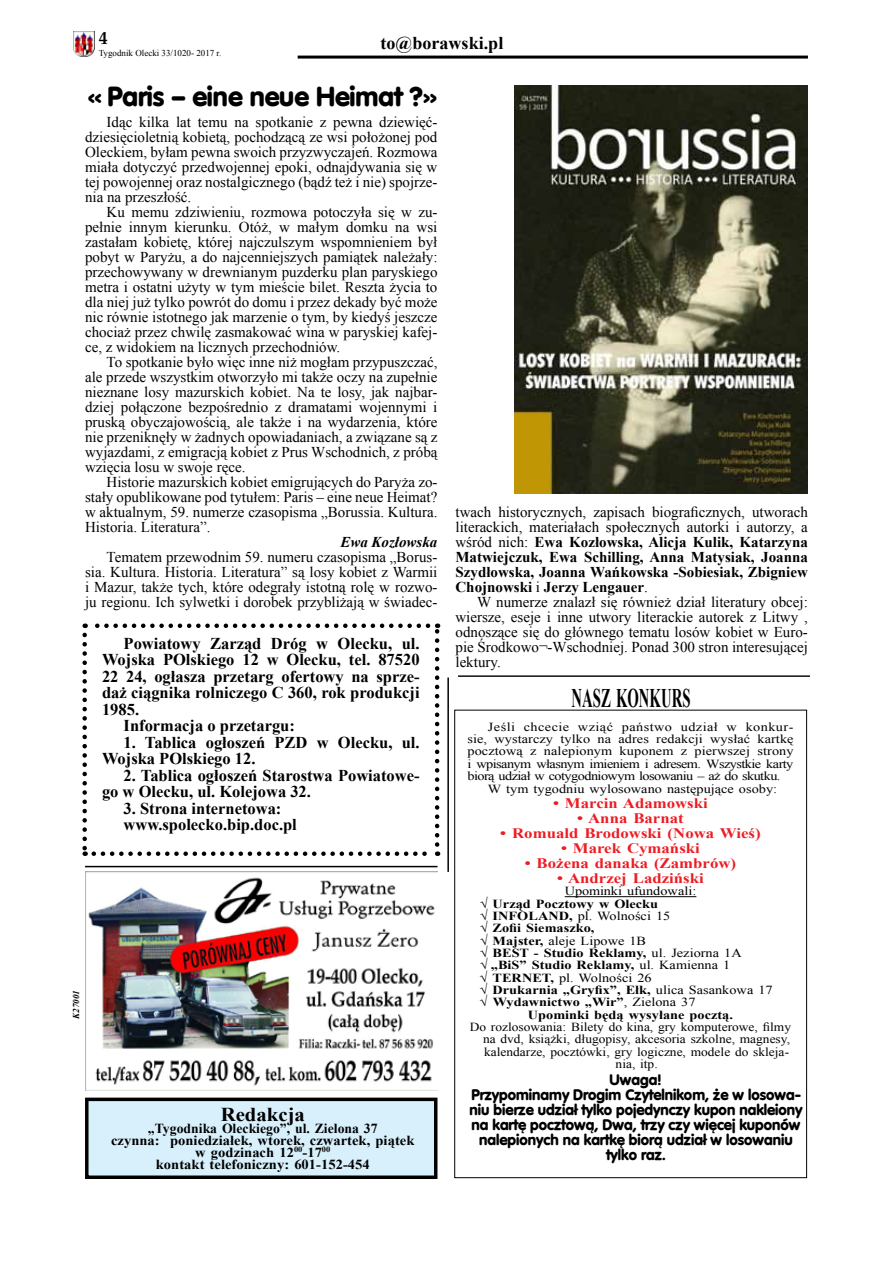
<style>
.page{position:relative;width:893px;height:1263px;background:#fff}
.page>*{position:absolute;margin:0;border:0;box-sizing:border-box;transform-origin:0 0}
.t1{font:700 27px "Vogue";color:#000}
.t2{font:700 26.85px "Times New Roman";letter-spacing:.005em;color:#000;scale:.55 1}
.t3{font:700 19.65px "Times New Roman";color:#000;scale:1.05 1}
.t4{font:700 18px "Times New Roman";letter-spacing:.005em;color:#000}
.t5{font:700 18px "Palm Springs";color:#000}
.t6{font:700 16.5px/16.5px "Times New Roman";color:#000}
.t7{font:15px/15px "Times New Roman";color:#000;text-align:justify}
.t8{font:700 15px/15px "Times New Roman";color:#000;text-align:justify}
.t9{font:700 15px/15px "Vogue";color:#000;text-align:center}
.t10{font:italic 700 15px "Times New Roman";color:#000}
.t11{font:700 14.4px "Times New Roman";color:#ed1d24;scale:1.16 1}
.t12{font:700 13.8px/12px "Times New Roman";color:#000;text-align:center}
.t13{font:12.3px/12.3px "Times New Roman";color:#000;text-align:justify;scale:1.16 1}
.t14{font:700 12.3px "Times New Roman";color:#000;scale:1.16 1}
.t15{font:12.3px "Times New Roman";color:#000;scale:1.09 1}
.t16{font:9px "Times New Roman";color:#000}
.t17{font:italic 700 9px "Times New Roman";color:#000}
.s1{font-weight:400}
.s2{font-weight:700}
</style>
<div class="page">
<img style="left:73px;top:32px;width:21px;height:25px">
<hr style="left:298px;top:56px;width:510px;height:3px;background:#000">
<hr style="left:565px;top:896px;width:131px;height:1px;background:#000">
<div style="left:87px;top:1099px;width:349px;height:78px;background:#d7f0fc"></div>
<div style="left:85px;top:1097px;width:352px;height:82px;border:3px solid #000"></div>
<img style="left:85px;top:872px;width:352px;height:218px">
<hr style="left:458px;top:675px;width:352px;height:2px;background:#000">
<hr style="left:85px;top:866px;width:352px;height:1px;background:#000">
<hr style="left:447px;top:677px;width:2px;height:195px;background:#000">
<svg style="left:82px;top:635px;width:5px;height:221px"></svg>
<svg style="left:94px;top:851px;width:344px;height:5px"></svg>
<svg style="left:435px;top:623px;width:4px;height:221px"></svg>
<svg style="left:85px;top:623px;width:343px;height:5px"></svg>
<img style="left:514px;top:85px;width:294px;height:409px">
<p class="t5" style="left:99px;top:27px;width:10px">4</p>
<p class="t16" style="left:99px;top:47px;width:124px">Tygodnik Olecki 33/1020- 2017 r.</p>
<p class="t4" style="left:381px;top:31px;width:124px">to@borawski.pl</p>
<h1 class="t1" style="left:87px;top:79px;width:351px">« Paris – eine neue Heimat ?»</h1>
<p class="t7" style="left:85px;top:114px;width:354px;text-indent:22px">Idąc kilka lat temu na spotkanie z pewna dziewięć&shy;dziesięcioletnią kobietą, pochodzącą ze wsi położonej pod Oleckiem, byłam pewna swoich przyzwyczajeń. Rozmowa miała dotyczyć przedwojennej epoki, odnajdywania się w tej powojennej oraz nostalgicznego (bądź też i nie) spojrze&shy;nia na przeszłość.</p>
<p class="t7" style="left:85px;top:204px;width:354px;text-indent:22px">Ku memu zdziwieniu, rozmowa potoczyła się w zu&shy;pełnie innym kierunku. Otóż, w małym domku na wsi zastałam kobietę, której najczulszym wspomnieniem był pobyt w Paryżu, a do najcenniejszych pamiątek należały: przechowywany w drewnianym puzderku plan paryskiego metra i ostatni użyty w tym mieście bilet. Reszta życia to dla niej już tylko powrót do domu i przez dekady być może nic równie istotnego jak marzenie o tym, by kiedyś jeszcze chociaż przez chwilę zasmakować wina w paryskiej kafej&shy;ce, z widokiem na licznych przechodniów.</p>
<p class="t7" style="left:85px;top:354px;width:354px;text-indent:22px">To spotkanie było więc inne niż mogłam przypuszczać, ale przede wszystkim otworzyło mi także oczy na zupełnie nieznane losy mazurskich kobiet. Na te losy, jak najbar&shy;dziej połączone bezpośrednio z dramatami wojennymi i pruską obyczajowością, ale także i na wydarzenia, które nie przeniknęły w żadnych opowiadaniach, a związane są z wyjazdami, z emigracją kobiet z Prus Wschodnich, z próbą wzięcia losu w swoje ręce.</p>
<p class="t7" style="left:85px;top:474px;width:354px;text-indent:22px">Historie mazurskich kobiet emigrujących do Paryża zo&shy;stały opublikowane pod tytułem: Paris – eine neue Heimat? w aktualnym, 59. numerze czasopisma „Borussia. Kultura.<br>Historia. Literatura”.</p>
<p class="t10" style="left:340px;top:532px;width:99px">Ewa Kozłowska</p>
<p class="t7" style="left:85px;top:549px;width:354px;text-indent:22px">Tematem przewodnim 59. numeru czasopisma „Borus&shy;sia. Kultura. Historia. Literatura” są losy kobiet z Warmii i Mazur, także tych, które odegrały istotną rolę w rozwo&shy;ju regionu. Ich sylwetki i dorobek przybliżają w świadec-</p>
<p class="t6" style="left:124px;top:635px;width:297px">Powiatowy Zarząd Dróg w Olecku, ul.</p>
<p class="t6" style="left:102px;top:651px;width:319px">Wojska POlskiego 12 w Olecku, tel. 87520</p>
<p class="t6" style="left:102px;top:668px;width:319px">22 24, ogłasza przetarg ofertowy na sprze-</p>
<p class="t6" style="left:102px;top:684px;width:319px">daż ciągnika rolniczego C 360, rok produkcji</p>
<p class="t6" style="left:102px;top:701px;width:39px">1985.</p>
<p class="t6" style="left:124px;top:717px;width:173px">Informacja o przetargu:</p>
<p class="t6" style="left:102px;top:734px;width:319px;text-indent:22px">1. Tablica ogłoszeń PZD w Olecku, ul.<br>Wojska POlskiego 12.</p>
<p class="t6" style="left:102px;top:767px;width:319px;text-indent:22px">2. Tablica ogłoszeń Starostwa Powiatowe&shy;go w Olecku, ul. Kolejowa 32.</p>
<p class="t6" style="left:124px;top:800px;width:175px">3. Strona internetowa: www.spolecko.bip.doc.pl</p>
<p class="t17" style="left:70px;top:1019px;width:30px;rotate:-90deg">K27001</p>
<h3 class="t3" style="left:221px;top:1101px;width:82px">Redakcja</h3>
<p class="t12" style="left:111px;top:1122px;width:305px">„Tygodnika Oleckiego”, ul. Zielona 37<br>czynna: poniedziałek, wtorek, czwartek, piątek w godzinach 12<sup>00</sup>-17<sup>00<br></sup>kontakt telefoniczny: 601-152-454</p>
<p class="t8" style="left:455px;top:504px;width:354px"><span class="s1">twach historycznych, zapisach biograficznych, utworach literackich, materiałach społecznych autorki i autorzy, a wśród nich:</span> Ewa Kozłowska, Alicja Kulik, Katarzyna Matwiejczuk, Ewa Schilling, Anna Matysiak, Joanna Szydłowska, Joanna Wańkowska -Sobiesiak, Zbigniew Chojnowski <span class="s1">i</span> Jerzy Lengauer<span class="s1">.</span></p>
<p class="t7" style="left:455px;top:594px;width:354px;text-indent:22px">W numerze znalazł się również dział literatury obcej: wiersze, eseje i inne utwory literackie autorek z Litwy , odnoszące się do głównego tematu losów kobiet w Euro&shy;pie Środkowo¬-Wschodniej. Ponad 300 stron interesującej lektury.</p>
<h2 class="t2" style="left:572px;top:680px;width:218px">NASZ KONKURS</h2>
<p class="t13" style="left:467px;top:720px;width:283px;text-indent:20px">Jeśli chcecie wziąć państwo udział w konkur&shy;sie, wystarczy tylko na adres redakcji wysłać kartkę pocztową z nalepionym kuponem z pierwszej strony i wpisanym własnym imieniem i adresem. Wszystkie karty biorą udział w cotygodniowym losowaniu – aż do skutku.</p>
<p class="t13" style="left:488px;top:782px;width:251px">W tym tygodniu wylosowano następujące osoby:</p>
<p class="t11" style="left:553px;top:793px;width:135px">• Marcin Adamowski</p>
<p class="t11" style="left:577px;top:808px;width:93px">• Anna Barnat</p>
<p class="t11" style="left:500px;top:823px;width:226px">• Romuald Brodowski (Nowa Wieś)</p>
<p class="t11" style="left:561px;top:838px;width:121px">• Marek Cymański</p>
<p class="t11" style="left:525px;top:853px;width:184px">• Bożena danaka (Zambrów)</p>
<p class="t11" style="left:557px;top:868px;width:128px">• Andrzej Ladziński</p>
<p class="t13" style="left:565px;top:885px;width:115px">Upominki ufundowali:</p>
<p class="t14" style="left:480px;top:895px;width:155px">√ Urząd Pocztowy w Olecku</p>
<p class="t13" style="left:480px;top:909px;width:166px">√ <span class="s2">INFOLAND,</span> pl. Wolności 15</p>
<p class="t14" style="left:480px;top:920px;width:100px">√ Zofii Siemaszko,</p>
<p class="t13" style="left:480px;top:934px;width:145px">√ <span class="s2">Majster,</span> aleje Lipowe 1B</p>
<p class="t14" style="left:480px;top:944px;width:227px">√ BEST - Studio Reklamy, <span class="s1">ul. Jeziorna 1A</span></p>
<p class="t14" style="left:480px;top:957px;width:218px">√ „BiS” Studio Reklamy, <span class="s1">ul. Kamienna 1</span></p>
<p class="t13" style="left:480px;top:971px;width:150px">√ <span class="s2">TERNET,</span> pl. Wolności 26</p>
<p class="t14" style="left:480px;top:981px;width:254px">√ Drukarnia „Gryfix”, Ełk, <span class="s1">ulica Sasankowa 17</span></p>
<p class="t14" style="left:480px;top:994px;width:188px">√ Wydawnictwo „Wir”<span class="s1">, Zielona 37</span></p>
<p class="t14" style="left:528px;top:1006px;width:178px">Upominki będą wysyłane pocztą.</p>
<p class="t15" style="left:470px;top:1018px;width:296px">Do rozlosowania: Bilety do kina, gry komputerowe, filmy</p>
<p class="t15" style="left:483px;top:1031px;width:283px">na dvd, książki, długopisy, akcesoria szkolne, magnesy,</p>
<p class="t15" style="left:484px;top:1043px;width:281px">kalendarze, pocztówki, gry logiczne, modele do skleja-</p>
<p class="t15" style="left:616px;top:1055px;width:40px">nia, itp.</p>
<p class="t9" style="left:470px;top:1072px;width:334px">Uwaga!<br>Przypominamy Drogim Czytelnikom, że w losowa&shy;niu bierze udział tylko pojedynczy kupon nakleiony na kartę pocztową, Dwa, trzy czy więcej kuponów nalepionych na kartkę biorą udział w losowaniu tylko raz.</p>
</div>
